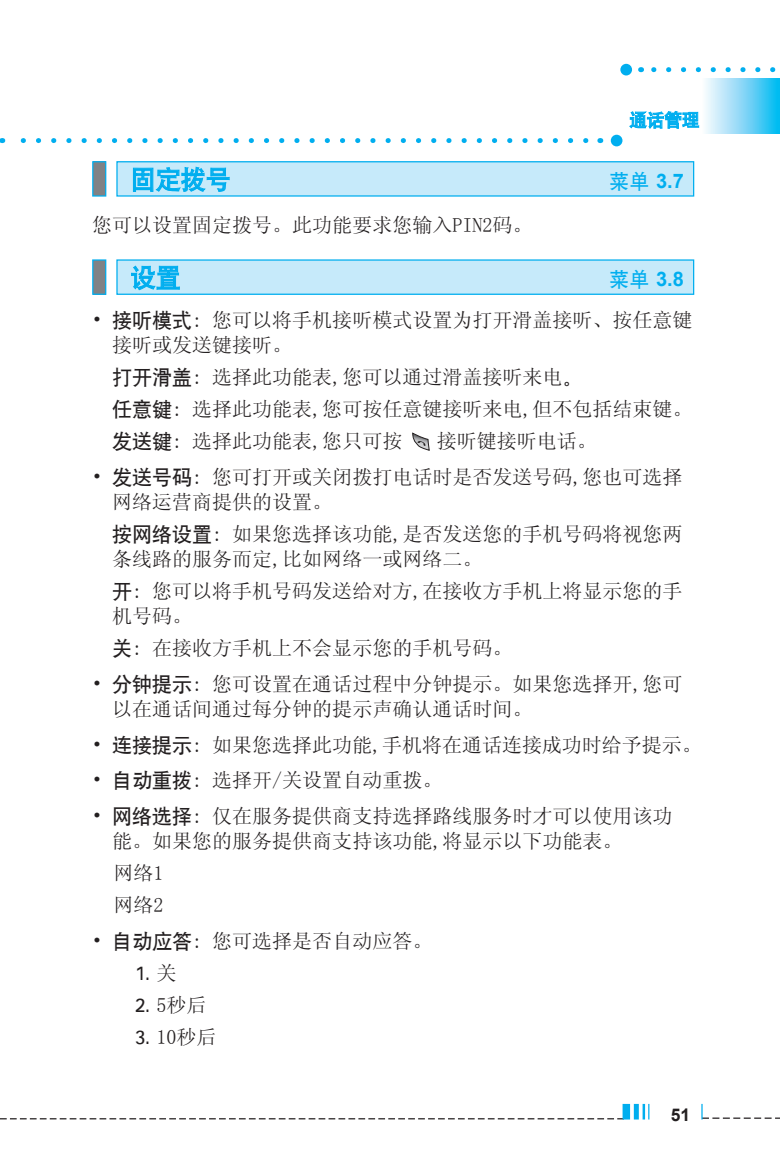
<style>
.page{position:relative;width:780px;height:1170px;background:#fff}
.page>*{position:absolute;margin:0;border:0;box-sizing:border-box;transform-origin:0 0}
.t1{font:25px "SIL Hei Med Jian";color:#00aeef}
.t2{font:20px/25px "Sim Sun";color:#231f20}
.t3{font:700 20px "Arial";color:#00aeef}
.t4{font:20px "SIL Hei Med Jian";color:#231f20}
.t5{font:17.5px "SIL Hei Med Jian";color:#00aeef}
.t6{font:700 17.5px "Arial";color:#231f20}
.s1{font-family:"SIL Hei Med Jian";font-weight:400}
.s2{font-family:"SIL Hei Med Jian"}
.s3{font-family:"Sim Sun"}
</style>
<div class="page">
<svg style="left:0;top:1118px;width:622px;height:1px"></svg>
<svg style="left:701px;top:1103px;width:79px;height:16px"></svg>
<svg style="left:648px;top:1103px;width:1px;height:16px"></svg>
<hr style="left:642px;top:1103px;width:3px;height:16px;background:#00aeef">
<div style="left:633px;top:1103px;width:5px;height:16px;background:#00aeef"></div>
<div style="left:622px;top:1103px;width:8px;height:16px;background:#00aeef"></div>
<svg style="left:651px;top:67px;width:125px;height:5px"></svg>
<div style="left:620px;top:64px;width:12px;height:11px;background:#00aeef;border-radius:50%"></div>
<div style="left:610px;top:135px;width:12px;height:11px;background:#00aeef;border-radius:50%"></div>
<svg style="left:20px;top:138px;width:566px;height:5px"></svg>
<svg style="left:0;top:138px;width:4px;height:5px"></svg>
<div style="left:702px;top:78px;width:78px;height:55px;background:linear-gradient(to right,#fffbfe,#08b9f1)"></div>
<div style="left:93px;top:162px;width:13px;height:34px;background:#808285"></div>
<div style="left:92px;top:161px;width:14px;height:35px;border:1px solid #00aeef"></div>
<div style="left:117px;top:162px;width:576px;height:34px;background:#c6eafa"></div>
<svg style="left:133px;top:166px;width:97px;height:31px"></svg>
<div style="left:116px;top:161px;width:578px;height:35px;border:1px solid #00aeef"></div>
<div style="left:93px;top:260px;width:13px;height:34px;background:#808285"></div>
<div style="left:92px;top:259px;width:14px;height:36px;border:1px solid #00aeef"></div>
<div style="left:117px;top:260px;width:576px;height:34px;background:#c6eafa"></div>
<svg style="left:131px;top:265px;width:49px;height:26px"></svg>
<div style="left:116px;top:259px;width:578px;height:36px;border:1px solid #00aeef"></div>
<svg style="left:412px;top:432px;width:18px;height:19px"></svg>
<svg style="left:629px;top:110px;width:70px;height:19px"></svg>
<p class="t5" style="left:629px;top:108px;width:71px">通话管理</p>
<p class="t1" style="left:131px;top:163px;width:101px">固定拨号</p>
<p class="t3" style="left:609px;top:168px;width:76px"><span class="s1">菜单</span> 3.7</p>
<p class="t2" style="left:92px;top:212px;width:442px">您可以设置固定拨号。此功能要求您输入PIN2码。</p>
<p class="t1" style="left:131px;top:261px;width:51px">设置</p>
<p class="t3" style="left:609px;top:266px;width:76px"><span class="s1">菜单</span> 3.8</p>
<p class="t2" style="left:112px;top:307px;width:582px;text-indent:-20px">• <span class="s2">接听模式</span>: 您可以将手机接听模式设置为打开滑盖接听、按任意键接听或发送键接听。</p>
<p class="t2" style="left:112px;top:361px;width:582px;line-height:32px"><span class="s2">打开滑盖</span>: 选择此功能表,您可以通过滑盖接听来电<span class="s2">。<br>任意键</span>: 选择此功能表,您可按任意键接听来电,但不包括结束键。<span class="s2">发送键</span>: 选择此功能表,您只可按</p>
<p class="t2" style="left:437px;top:428px;width:161px">接听键接听电话。</p>
<p class="t2" style="left:112px;top:464px;width:572px;text-indent:-20px">• <span class="s2">发送号码</span>: 您可打开或关闭拨打电话时是否发送号码,您也可选择网络运营商提供的设置。</p>
<p class="t2" style="left:112px;top:521px;width:572px"><span class="s2">按网络设置</span>: 如果您选择该功能,是否发送您的手机号码将视您两条线路的服务而定,比如网络一或网络二。</p>
<p class="t2" style="left:112px;top:578px;width:572px"><span class="s2">开</span>: 您可以将手机号码发送给对方,在接收方手机上将显示您的手机号码。</p>
<p class="t2" style="left:112px;top:635px;width:402px"><span class="s2">关</span>: 在接收方手机上不会显示您的手机号码。</p>
<p class="t2" style="left:112px;top:671px;width:572px;text-indent:-20px">• <span class="s2">分钟提示</span>: 您可设置在通话过程中分钟提示。如果您选择开,您可以在通话间通过每分钟的提示声确认通话时间。</p>
<p class="t2" style="left:92px;top:732px;width:611px">• <span class="s2">连接提示</span>: 如果您选择此功能,手机将在通话连接成功时给予提示。</p>
<p class="t2" style="left:92px;top:767px;width:352px">• <span class="s2">自动重拨</span>: 选择开/关设置自动重拨。</p>
<p class="t2" style="left:112px;top:803px;width:562px;text-indent:-20px">• <span class="s2">网络选择</span>: 仅在服务提供商支持选择路线服务时才可以使用该功能。如果您的服务提供商支持该功能,将显示以下功能表。</p>
<p class="t2" style="left:113px;top:856px;width:52px;line-height:32px">网络1网络2</p>
<p class="t2" style="left:92px;top:928px;width:342px">• <span class="s2">自动应答</span>: 您可选择是否自动应答。</p>
<p class="t4" style="left:135px;top:959px;width:43px">1. <span class="s3">关</span></p>
<p class="t2" style="left:135px;top:992px;width:73px"><span class="s2">2.</span> 5秒后</p>
<p class="t2" style="left:135px;top:1024px;width:83px"><span class="s2">3.</span> 10秒后</p>
<p class="t6" style="left:670px;top:1102px;width:21px">51</p>
</div>
